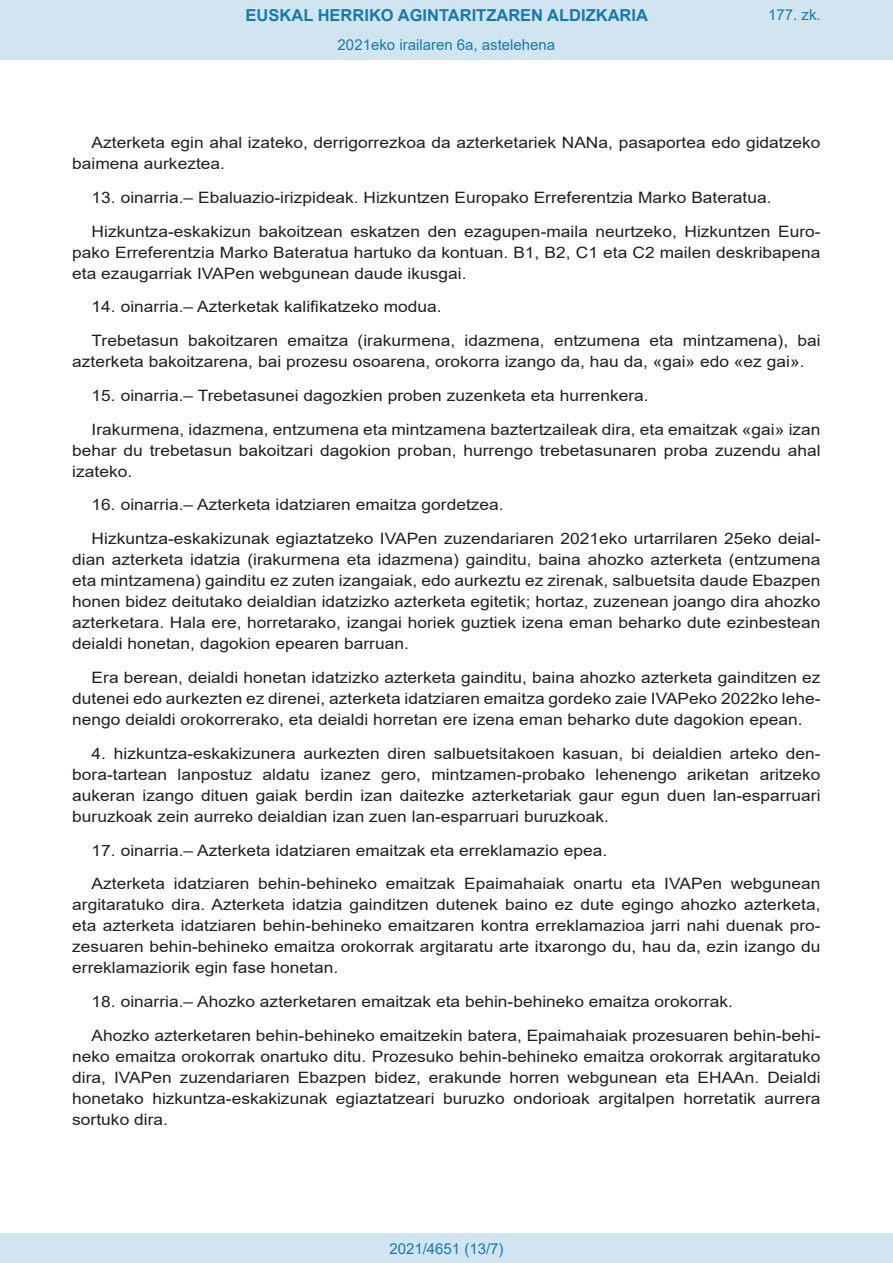
<style>
.page{position:relative;width:893px;height:1263px;background:#fff}
.page>*{position:absolute;margin:0;border:0;box-sizing:border-box;transform-origin:0 0}
.t1{font:700 16.5px "Arial";color:#1879ad}
.BOPVDetalle{font:15.6px/21px "Arial";color:#231f20;text-align:justify;scale:1.11 1}
.Paginacion_Centro{font:15px "Arial";color:#1879ad}
</style>
<div class="page">
<div style="left:0;top:0;width:893px;height:60px;background:#d0e5f0"></div>
<div style="left:0;top:1233px;width:893px;height:30px;background:#d0e5f0"></div>
<p class="t1" style="left:246px;top:3px;width:404px">EUSKAL HERRIKO AGINTARITZAREN ALDIZKARIA</p>
<p class="Paginacion_Centro" style="left:338px;top:35px;width:219px">2021eko irailaren 6a, astelehena</p>
<p class="Paginacion_Centro" style="left:768px;top:5px;width:54px">177. zk.</p>
<p class="BOPVDetalle" style="left:72px;top:132px;width:676px;text-indent:19px">Azterketa egin ahal izateko, derrigorrezkoa da azterketariek NANa, pasaportea edo gidatzeko baimena aurkeztea.</p>
<p class="BOPVDetalle" style="left:92px;top:187px;width:614px">13. oinarria.– Ebaluazio-irizpideak. Hizkuntzen Europako Erreferentzia Marko Bateratua.</p>
<p class="BOPVDetalle" style="left:72px;top:221px;width:676px;text-indent:19px">Hizkuntza-eskakizun bakoitzean eskatzen den ezagupen-maila neurtzeko, Hizkuntzen Euro&shy;pako Erreferentzia Marko Bateratua hartuko da kontuan. B1, B2, C1 eta C2 mailen deskribapena eta ezaugarriak IVAPen webgunean daude ikusgai.</p>
<p class="BOPVDetalle" style="left:92px;top:296px;width:317px">14. oinarria.– Azterketak kalifikatzeko modua.</p>
<p class="BOPVDetalle" style="left:72px;top:330px;width:676px;text-indent:19px">Trebetasun bakoitzaren emaitza (irakurmena, idazmena, entzumena eta mintzamena), bai azterketa bakoitzarena, bai prozesu osoarena, orokorra izango da, hau da, «gai» edo «ez gai».</p>
<p class="BOPVDetalle" style="left:92px;top:385px;width:503px">15. oinarria.– Trebetasunei dagozkien proben zuzenketa eta hurrenkera.</p>
<p class="BOPVDetalle" style="left:72px;top:419px;width:676px;text-indent:19px">Irakurmena, idazmena, entzumena eta mintzamena baztertzaileak dira, eta emaitzak «gai» izan behar du trebetasun bakoitzari dagokion proban, hurrengo trebetasunaren proba zuzendu ahal izateko.</p>
<p class="BOPVDetalle" style="left:92px;top:494px;width:373px">16. oinarria.– Azterketa idatziaren emaitza gordetzea.</p>
<p class="BOPVDetalle" style="left:72px;top:528px;width:676px;text-indent:19px">Hizkuntza-eskakizunak egiaztatzeko IVAPen zuzendariaren 2021eko urtarrilaren 25eko deial&shy;dian azterketa idatzia (irakurmena eta idazmena) gainditu, baina ahozko azterketa (entzumena eta mintzamena) gainditu ez zuten izangaiak, edo aurkeztu ez zirenak, salbuetsita daude Ebazpen honen bidez deitutako deialdian idatzizko azterketa egitetik; hortaz, zuzenean joango dira ahozko azterketara. Hala ere, horretarako, izangai horiek guztiek izena eman beharko dute ezinbestean deialdi honetan, dagokion epearen barruan.</p>
<p class="BOPVDetalle" style="left:72px;top:667px;width:676px;text-indent:19px">Era berean, deialdi honetan idatzizko azterketa gainditu, baina ahozko azterketa gainditzen ez dutenei edo aurkezten ez direnei, azterketa idatziaren emaitza gordeko zaie IVAPeko 2022ko lehe&shy;nengo deialdi orokorrerako, eta deialdi horretan ere izena eman beharko dute dagokion epean.</p>
<p class="BOPVDetalle" style="left:72px;top:743px;width:676px;text-indent:19px">4. hizkuntza-eskakizunera aurkezten diren salbuetsitakoen kasuan, bi deialdien arteko den&shy;bora-tartean lanpostuz aldatu izanez gero, mintzamen-probako lehenengo ariketan aritzeko aukeran izango dituen gaiak berdin izan daitezke azterketariak gaur egun duen lan-esparruari buruzkoak zein aurreko deialdian izan zuen lan-esparruari buruzkoak.</p>
<p class="BOPVDetalle" style="left:92px;top:839px;width:466px">17. oinarria.– Azterketa idatziaren emaitzak eta erreklamazio epea.</p>
<p class="BOPVDetalle" style="left:72px;top:873px;width:676px;text-indent:19px">Azterketa idatziaren behin-behineko emaitzak Epaimahaiak onartu eta IVAPen webgunean argitaratuko dira. Azterketa idatzia gainditzen dutenek baino ez dute egingo ahozko azterketa, eta azterketa idatziaren behin-behineko emaitzaren kontra erreklamazioa jarri nahi duenak pro&shy;zesuaren behin-behineko emaitza orokorrak argitaratu arte itxarongo du, hau da, ezin izango du erreklamaziorik egin fase honetan.</p>
<p class="BOPVDetalle" style="left:92px;top:991px;width:579px">18. oinarria.– Ahozko azterketaren emaitzak eta behin-behineko emaitza orokorrak.</p>
<p class="BOPVDetalle" style="left:72px;top:1025px;width:676px;text-indent:19px">Ahozko azterketaren behin-behineko emaitzekin batera, Epaimahaiak prozesuaren behin-behi&shy;neko emaitza orokorrak onartuko ditu. Prozesuko behin-behineko emaitza orokorrak argitaratuko dira, IVAPen zuzendariaren Ebazpen bidez, erakunde horren webgunean eta EHAAn. Deialdi honetako hizkuntza-eskakizunak egiaztatzeari buruzko ondorioak argitalpen horretatik aurrera sortuko dira.</p>
<p class="Paginacion_Centro" style="left:389px;top:1238px;width:116px">2021/4651 (13/7)</p>
</div>
